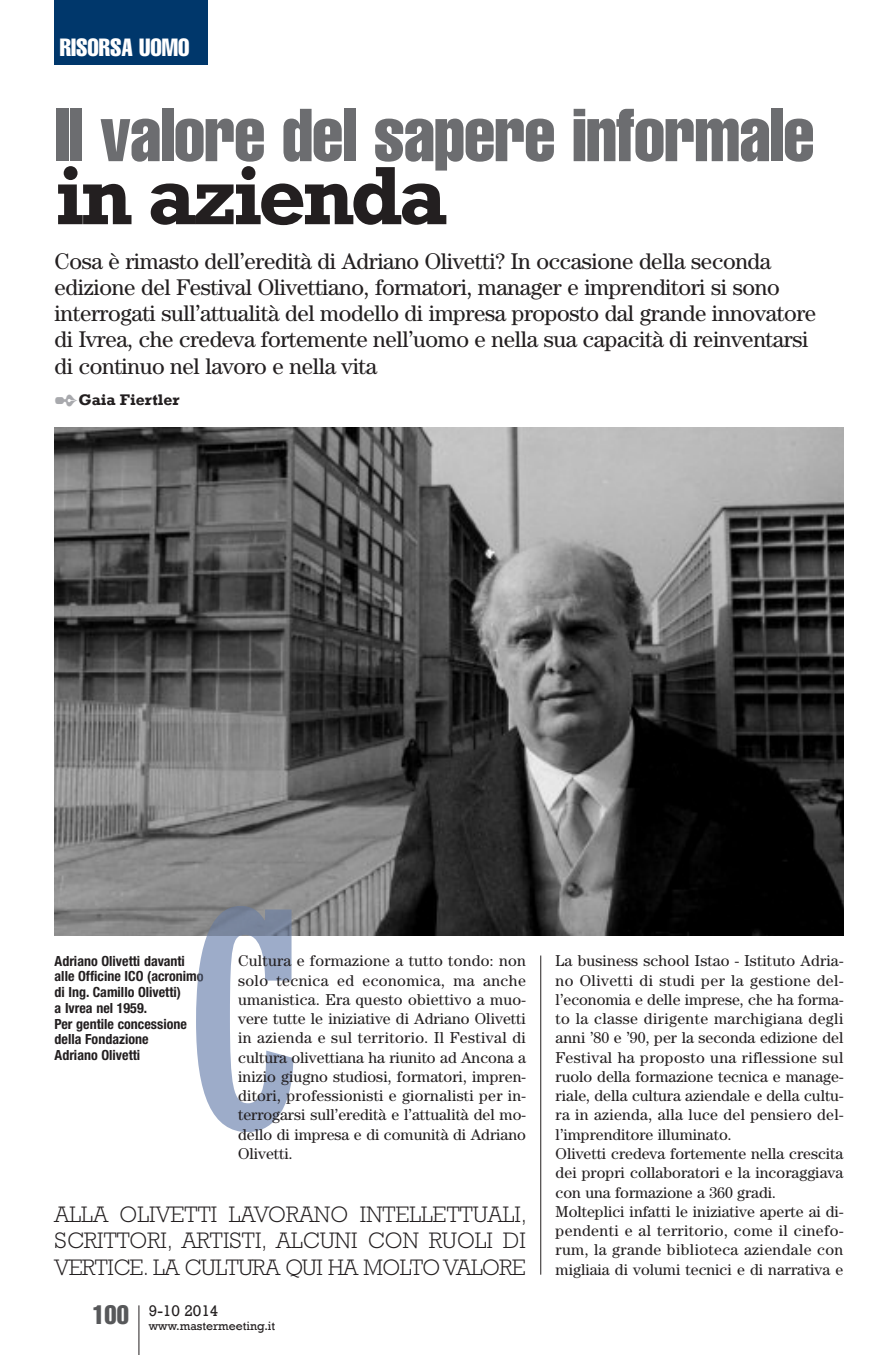
<style>
.page{position:relative;width:893px;height:1355px;background:#fff}
.page>*{position:absolute;margin:0;border:0;box-sizing:border-box;transform-origin:0 0}
.t1{font:700 84px "Rockwell";color:#231f20}
.t2{font:extra-condensed 73.5px "Helvetica";letter-spacing:-.015em;color:#6c6d70}
.t3{font:extra-condensed 24.5px "Helvetica";color:#fff}
.t4{font:22.75px/26.2px "Century";letter-spacing:-.015em;color:#231f20}
.t5{font:300 22.75px/26.2px "Rockwell";letter-spacing:-.02em;color:#231f20;text-align:justify}
.t6{font:15.75px/19.2px "Century";color:#231f20}
.t7{font:700 15.75px "Rockwell";color:#231f20}
.t8{font:15.75px "Rockwell";color:#231f20}
.t9{font:700 condensed 14px/15.8px "Helvetica Neue";color:#231f20}
.t10{font:12.25px "Rockwell";color:#231f20}
.s1{color:#a8a9ad}
</style>
<div class="page">
<hr style="left:540px;top:955px;width:1px;height:319px;background:#231f20">
<hr style="left:138px;top:1305px;width:1px;height:49px;background:#231f20">
<div style="left:55px;top:0;width:153px;height:64px;background:#00376b"></div>
<img style="left:55px;top:428px;width:788px;height:507px">
<svg style="left:196px;top:935px;width:97px;height:197px"></svg>
<img style="left:206px;top:905px;width:86px;height:30px">
<svg style="left:196px;top:971px;width:7px;height:12px"></svg>
<h3 class="t3" style="left:60px;top:39px;width:131px">RISORSA UOMO</h3>
<h2 class="t2" style="left:55px;top:109px;width:761px">Il valore del sapere informale</h2>
<h1 class="t1" style="left:55px;top:145px;width:394px">in azienda</h1>
<p class="t4" style="left:55px;top:250px;width:763px">Cosa è rimasto dell’eredità di Adriano Olivetti? In occasione della seconda edizione del Festival Olivettiano, formatori, manager e imprenditori si sono interrogati sull’attualità del modello di impresa proposto dal grande innovatore di Ivrea, che credeva fortemente nell’uomo e nella sua capacità di reinventarsi di continuo nel lavoro e nella vita</p>
<p class="t7" style="left:55px;top:390px;width:127px"><span class="s1">✒</span>Gaia Fiertler</p>
<p class="t9" style="left:55px;top:953px;width:150px">Adriano Olivetti davanti alle Officine ICO (acronimo di Ing. Camillo Olivetti)<br>a Ivrea nel 1959.<br>Per gentile concessione della Fondazione<br>Adriano Olivetti</p>
<p class="t6" style="left:238px;top:952px;width:289px;text-align:justify">Cultura e formazione a tutto tondo: non solo tecnica ed economica, ma anche umanistica. Era questo obiettivo a muo&shy;vere tutte le iniziative di Adriano Olivetti in azienda e sul territorio. Il Festival di cultura olivettiana ha riunito ad Ancona a inizio giugno studiosi, formatori, impren&shy;ditori, professionisti e giornalisti per in&shy;terrogarsi sull’eredità e l’attualità del mo&shy;dello di impresa e di comunità di Adriano Olivetti.</p>
<h3 class="t5" style="left:55px;top:1203px;width:474px">ALLA OLIVETTI LAVORANO INTELLETTUALI, SCRITTORI, ARTISTI, ALCUNI CON RUOLI DI VERTICE. LA CULTURA QUI HA MOLTO VALORE</h3>
<p class="t10" style="left:92px;top:1318px;width:184px"><sup>100</sup> www.mastermeeting.it</p>
<p class="t8" style="left:149px;top:1300px;width:71px">9-10 2014</p>
<p class="t6" style="left:556px;top:952px;width:289px">La business school Istao - Istituto Adria&shy;no Olivetti di studi per la gestione del&shy;l’economia e delle imprese, che ha forma&shy;to la classe dirigente marchigiana degli anni ’80 e ’90, per la seconda edizione del Festival ha proposto una riflessione sul ruolo della formazione tecnica e manage&shy;riale, della cultura aziendale e della cultu&shy;ra in azienda, alla luce del pensiero del&shy;l’imprenditore illuminato.<br>Olivetti credeva fortemente nella crescita dei propri collaboratori e la incoraggiava con una formazione a 360 gradi.<br>Molteplici infatti le iniziative aperte ai di&shy;pendenti e al territorio, come il cinefo&shy;rum, la grande biblioteca aziendale con migliaia di volumi tecnici e di narrativa e</p>
</div>
